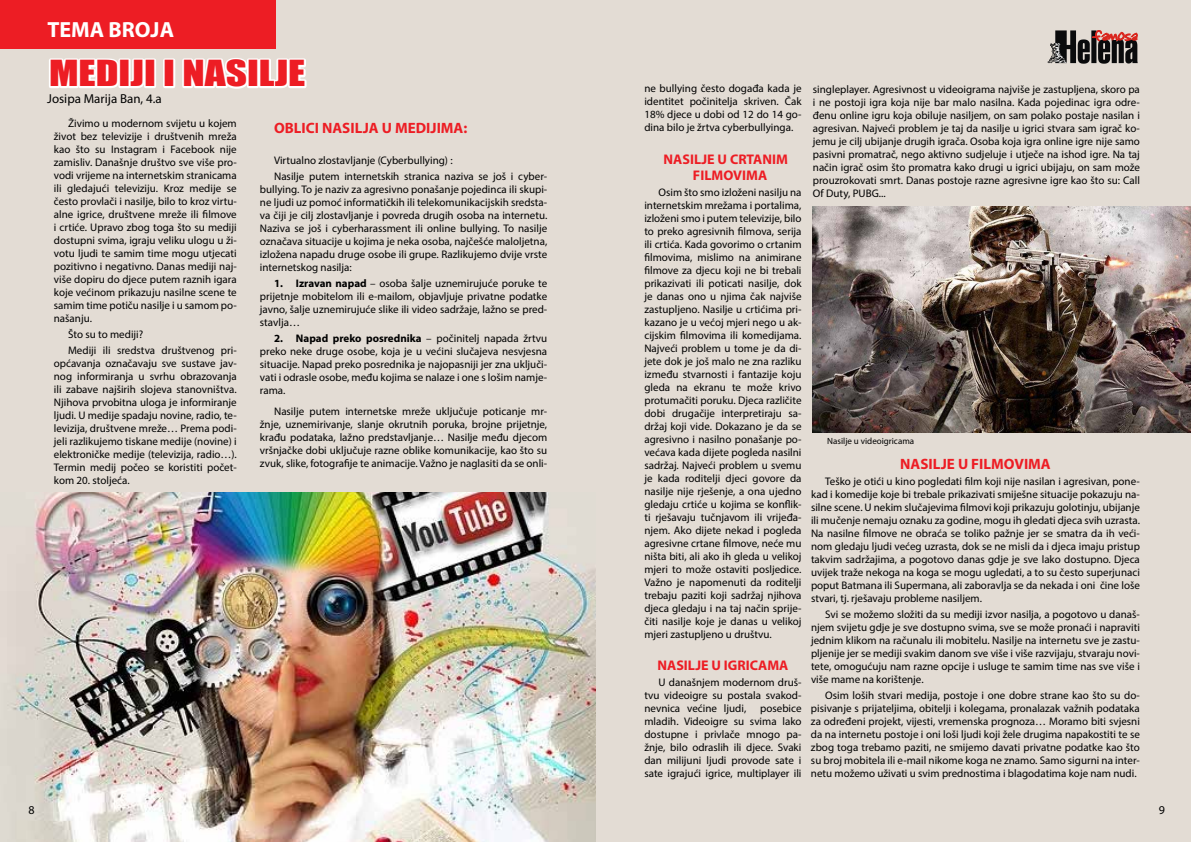
<style>
.page{position:relative;width:1191px;height:842px;background:#e3dcd4}
.page>*{position:absolute;margin:0;border:0;box-sizing:border-box;transform-origin:0 0}
.t1{font:33px "Impact";color:#ed1d24;scale:1.25 1}
.t2{font:700 22px "Myriad Pro";color:#fff}
.t3{font:700 15px "Myriad Pro";color:#ed1d24}
.t4{font:700 14px/16.8px "Myriad Pro";color:#ed1d24}
.t5{font:13px "Myriad Pro";color:#000}
.t6{font:12px "Myriad Pro";color:#000}
.t7{font:11px/13px "Myriad Pro";color:#000;text-align:justify}
.t8{font:9px "Myriad Pro";color:#000}
.s1{font-weight:700}
</style>
<div class="page">
<svg style="left:47px;top:48px;width:100px;height:40px"></svg>
<div style="left:144px;top:58px;width:12px;height:30px;border:4px solid #fff"></div>
<div style="left:163px;top:58px;width:12px;height:30px;border:4px solid #fff"></div>
<svg style="left:180px;top:48px;width:71px;height:41px"></svg>
<div style="left:247px;top:58px;width:12px;height:30px;border:4px solid #fff"></div>
<svg style="left:257px;top:58px;width:50px;height:30px"></svg>
<div style="left:0;top:0;width:275px;height:48px;background:#ed1d24"></div>
<img style="left:7px;top:492px;width:588px;height:350px">
<img style="left:812px;top:206px;width:379px;height:226px">
<svg style="left:1047px;top:30px;width:90px;height:34px"></svg>
<h2 class="t2" style="left:47px;top:16px;width:128px">TEMA BROJA</h2>
<h1 class="t1" style="left:49px;top:48px;width:207px">MEDIJI I NASILJE</h1>
<p class="t5" style="left:47px;top:90px;width:116px">Josipa Marija Ban, 4.a</p>
<p class="t7" style="left:54px;top:116px;width:184px;text-indent:14px">Živimo u modernom svijetu u kojem život bez televizije i društvenih mreža kao što su Instagram i Facebook nije zamisliv. Današnje društvo sve više pro&shy;vodi vrijeme na internetskim stranicama ili gledajući televiziju. Kroz medije se često provlači i nasilje, bilo to kroz virtu&shy;alne igrice, društvene mreže ili filmove i crtiće. Upravo zbog toga što su mediji dostupni svima, igraju veliku ulogu u ži&shy;votu ljudi te samim time mogu utjecati pozitivno i negativno. Danas mediji naj&shy;više dopiru do djece putem raznih igara koje većinom prikazuju nasilne scene te samim time potiču nasilje i u samom po&shy;našanju.</p>
<p class="t7" style="left:68px;top:326px;width:170px;line-height:15.8px">Što su to mediji?<br>Mediji ili sredstva društvenog pri-</p>
<p class="t7" style="left:54px;top:356px;width:184px">općavanja označavaju sve sustave jav&shy;nog informiranja u svrhu obrazovanja ili zabave najširih slojeva stanovništva.<br>Njihova prvobitna uloga je informiranje ljudi. U medije spadaju novine, radio, te&shy;levizija, društvene mreže… Prema podi&shy;jeli razlikujemo tiskane medije (novine) i elektroničke medije (televizija, radio…).<br>Termin medij počeo se koristiti počet&shy;kom 20. stoljeća.</p>
<h3 class="t3" style="left:274px;top:118px;width:195px">OBLICI NASILJA U MEDIJIMA:</h3>
<p class="t7" style="left:274px;top:153px;width:275px;line-height:15.8px">Virtualno zlostavljanje (Cyberbullying) :<br>Nasilje putem internetskih stranica naziva se još i cyber-</p>
<p class="t7" style="left:260px;top:183px;width:289px">bullying. To je naziv za agresivno ponašanje pojedinca ili skupi&shy;ne ljudi uz pomoć informatičkih ili telekomunikacijskih sredsta&shy;va čiji je cilj zlostavljanje i povreda drugih osoba na internetu.<br>Naziva se još i cyberharassment ili online bullying. To nasilje označava situacije u kojima je neka osoba, najčešće maloljetna, izložena napadu druge osobe ili grupe. Razlikujemo dvije vrste internetskog nasilja:</p>
<p class="t7" style="left:260px;top:277px;width:289px;text-indent:14px"><span class="s1">1. Izravan napad</span> – osoba šalje uznemirujuće poruke te prijetnje mobitelom ili e-mailom, objavljuje privatne podatke javno, šalje uznemirujuće slike ili video sadržaje, lažno se pred&shy;stavlja…</p>
<p class="t7" style="left:260px;top:332px;width:289px;text-indent:14px"><span class="s1">2. Napad preko posrednika</span> – počinitelj napada žrtvu preko neke druge osobe, koja je u većini slučajeva nesvjesna situacije. Napad preko posrednika je najopasniji jer zna uključi&shy;vati i odrasle osobe, među kojima se nalaze i one s lošim namje&shy;rama.</p>
<p class="t7" style="left:260px;top:405px;width:289px;text-indent:14px">Nasilje putem internetske mreže uključuje poticanje mr&shy;žnje, uznemirivanje, slanje okrutnih poruka, brojne prijetnje, krađu podataka, lažno predstavljanje… Nasilje među djecom vršnjačke dobi uključuje razne oblike komunikacije, kao što su zvuk, slike, fotografije te animacije. Važno je naglasiti da se onli-</p>
<p class="t7" style="left:644px;top:82px;width:159px">ne bullying često događa kada je identitet počinitelja skriven. Čak 18% djece u dobi od 12 do 14 go&shy;dina bilo je žrtva cyberbullyinga.</p>
<p class="t4" style="left:693px;top:150px;width:97px;text-indent:-29px">NASILJE U CRTANIM<br>FILMOVIMA</p>
<p class="t7" style="left:644px;top:186px;width:159px;text-indent:14px">Osim što smo izloženi nasilju na internetskim mrežama i portalima, izloženi smo i putem televizije, bilo to preko agresivnih filmova, serija ili crtića. Kada govorimo o crtanim filmovima, mislimo na animirane filmove za djecu koji ne bi trebali prikazivati ili poticati nasilje, dok je danas ono u njima čak najviše zastupljeno. Nasilje u crtićima pri&shy;kazano je u većoj mjeri nego u ak&shy;cijskim filmovima ili komedijama.<br>Najveći problem u tome je da di&shy;jete dok je još malo ne zna razliku između stvarnosti i fantazije koju gleda na ekranu te može krivo protumačiti poruku. Djeca različite dobi drugačije interpretiraju sa&shy;držaj koji vide. Dokazano je da se agresivno i nasilno ponašanje po&shy;većava kada dijete pogleda nasilni sadržaj. Najveći problem u svemu je kada roditelji djeci govore da nasilje nije rješenje, a ona ujedno gledaju crtiće u kojima se konflik&shy;ti rješavaju tučnjavom ili vrijeđa&shy;njem. Ako dijete nekad i pogleda agresivne crtane filmove, neće mu ništa biti, ali ako ih gleda u velikoj mjeri to može ostaviti posljedice.<br>Važno je napomenuti da roditelji trebaju paziti koji sadržaj njihova djeca gledaju i na taj način sprije&shy;čiti nasilje koje je danas u velikoj mjeri zastupljeno u društvu.</p>
<p class="t4" style="left:657px;top:656px;width:132px">NASILJE U IGRICAMA</p>
<p class="t7" style="left:644px;top:675px;width:159px;text-indent:14px">U današnjem modernom druš&shy;tvu videoigre su postala svakod&shy;nevnica većine ljudi,</p>
<p class="t7" style="left:644px;top:701px;width:159px;text-indent:116px">posebice mladih. Videoigre su svima lako dostupne i privlače mnogo pa&shy;žnje, bilo odraslih ili djece. Svaki dan milijuni ljudi provode sate i sate igrajući igrice, multiplayer ili</p>
<p class="t7" style="left:813px;top:83px;width:328px">singleplayer. Agresivnost u videoigrama najviše je zastupljena, skoro pa i ne postoji igra koja nije bar malo nasilna. Kada pojedinac igra odre&shy;đenu online igru koja obiluje nasiljem, on sam polako postaje nasilan i agresivan. Najveći problem je taj da nasilje u igrici stvara sam igrač ko&shy;jemu je cilj ubijanje drugih igrača. Osoba koja igra online igre nije samo pasivni promatrač, nego aktivno sudjeluje i utječe na ishod igre. Na taj način igrač osim što promatra kako drugi u igrici ubijaju, on sam može prouzrokovati smrt. Danas postoje razne agresivne igre kao što su: Call Of Duty, PUBG...</p>
<p class="t8" style="left:827px;top:435px;width:88px">Nasilje u videoigricama</p>
<h3 class="t3" style="left:900px;top:454px;width:152px">NASILJE U FILMOVIMA</h3>
<p class="t7" style="left:811px;top:475px;width:330px;text-indent:14px">Teško je otići u kino pogledati film koji nije nasilan i agresivan, pone&shy;kad i komedije koje bi trebale prikazivati smiješne situacije pokazuju na&shy;silne scene. U nekim slučajevima filmovi koji prikazuju golotinju, ubijanje ili mučenje nemaju oznaku za godine, mogu ih gledati djeca svih uzrasta.<br>Na nasilne filmove ne obraća se toliko pažnje jer se smatra da ih veći&shy;nom gledaju ljudi većeg uzrasta, dok se ne misli da i djeca imaju pristup takvim sadržajima, a pogotovo danas gdje je sve lako dostupno. Djeca uvijek traže nekoga na koga se mogu ugledati, a to su često superjunaci poput Batmana ili Supermana, ali zaboravlja se da nekada i oni čine loše stvari, tj. rješavaju probleme nasiljem.</p>
<p class="t7" style="left:811px;top:607px;width:330px;text-indent:14px">Svi se možemo složiti da su mediji izvor nasilja, a pogotovo u današ&shy;njem svijetu gdje je sve dostupno svima, sve se može pronaći i napraviti jednim klikom na računalu ili mobitelu. Nasilje na internetu sve je zastu&shy;pljenije jer se mediji svakim danom sve više i više razvijaju, stvaraju novi&shy;tete, omogućuju nam razne opcije i usluge te samim time nas sve više i više mame na korištenje.</p>
<p class="t7" style="left:811px;top:688px;width:330px;text-indent:14px">Osim loših stvari medija, postoje i one dobre strane kao što su do&shy;pisivanje s prijateljima, obitelji i kolegama, pronalazak važnih podataka za određeni projekt, vijesti, vremenska prognoza… Moramo biti svjesni da na internetu postoje i oni loši ljudi koji žele drugima napakostiti te se zbog toga trebamo paziti, ne smijemo davati privatne podatke kao što su broj mobitela ili e-mail nikome koga ne znamo. Samo sigurni na inter&shy;netu možemo uživati u svim prednostima i blagodatima koje nam nudi.</p>
<p class="t6" style="left:28px;top:802px;width:8px">8</p>
<p class="t6" style="left:1158px;top:802px;width:8px">9</p>
</div>
